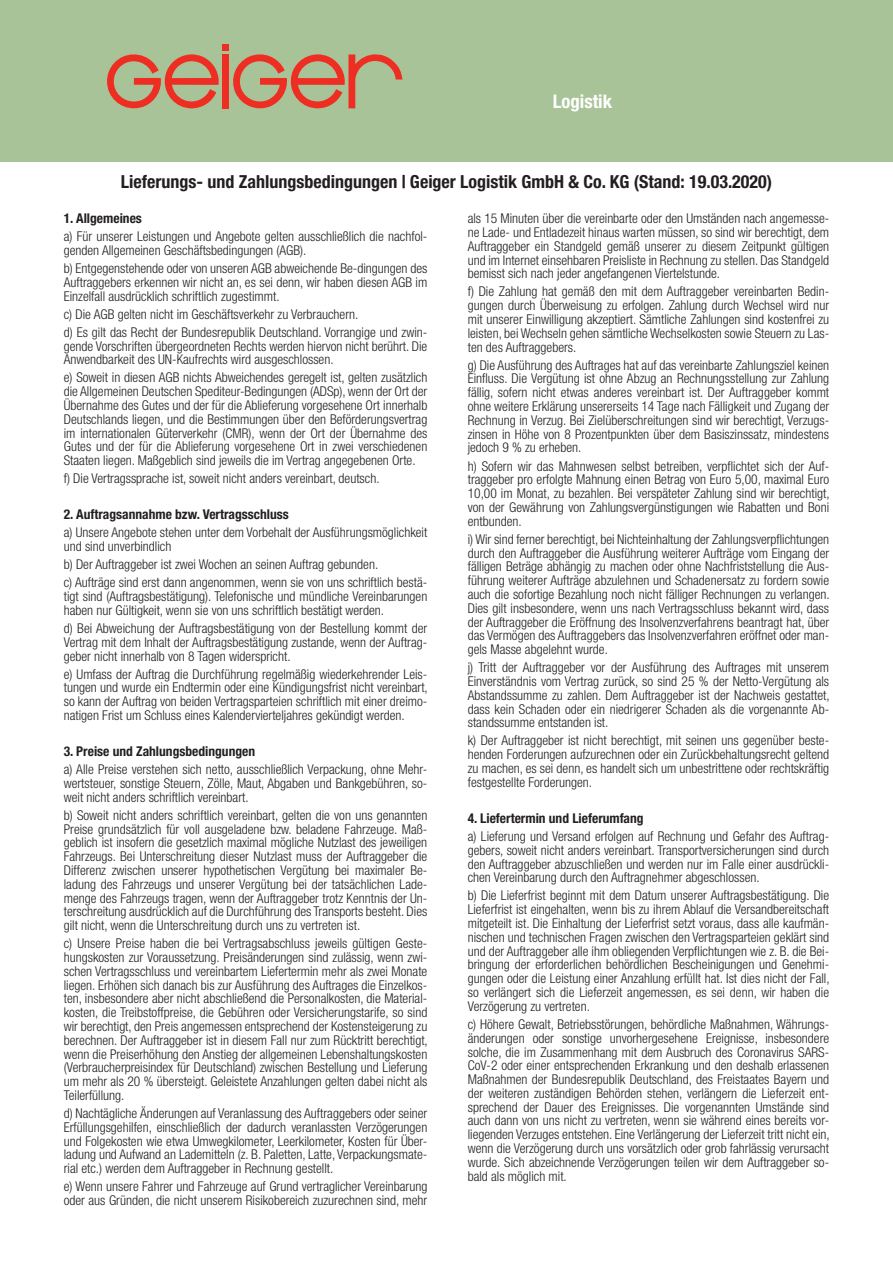
<style>
.page{position:relative;width:893px;height:1263px;background:#fff}
.page>*{position:absolute;margin:0;border:0;box-sizing:border-box;transform-origin:0 0}
.t1{font:700 condensed 18.75px "Helvetica Neue";color:#fff}
.t2{font:700 condensed 18px "Helvetica Neue";color:#231f20}
.t3{font:300 condensed 13.5px/13.8px "Helvetica Neue";color:#231f20;text-align:justify}
.t4{font:700 condensed 13.5px "Helvetica Neue";color:#231f20}
</style>
<div class="page">
<div style="left:0;top:0;width:893px;height:162px;background:#a9c399"></div>
<svg style="left:107px;top:54px;width:112px;height:55px"></svg>
<div style="left:222px;top:54px;width:7px;height:54px;background:#ee2e22"></div>
<div style="left:222px;top:44px;width:7px;height:7px;background:#ee2e22"></div>
<svg style="left:233px;top:54px;width:169px;height:55px"></svg>
<h1 class="t1" style="left:553px;top:90px;width:61px">Logistik</h1>
<h2 class="t2" style="left:121px;top:171px;width:653px">Lieferungs- und Zahlungsbedingungen | Geiger Logistik GmbH &amp; Co. KG (Stand: 19.03.2020)</h2>
<p class="t4" style="left:64px;top:210px;width:80px">1. Allgemeines</p>
<p class="t3" style="left:64px;top:229px;width:365px">a) Für unserer Leistungen und Angebote gelten ausschließlich die nachfol&shy;genden Allgemeinen Geschäftsbedingungen (AGB).</p>
<p class="t3" style="left:64px;top:261px;width:365px">b) Entgegenstehende oder von unseren AGB abweichende Be-dingungen des Auftraggebers erkennen wir nicht an, es sei denn, wir haben diesen AGB im Einzelfall ausdrücklich schriftlich zugestimmt.</p>
<p class="t3" style="left:64px;top:305px;width:365px;line-height:18px">c) Die AGB gelten nicht im Geschäftsverkehr zu Verbrauchern.<br>d) Es gilt das Recht der Bundesrepublik Deutschland. Vorrangige und zwin-</p>
<p class="t3" style="left:64px;top:339px;width:365px">gende Vorschriften übergeordneten Rechts werden hiervon nicht berührt. Die<br>Anwendbarkeit des UN-Kaufrechts wird ausgeschlossen.</p>
<p class="t3" style="left:64px;top:371px;width:365px">e) Soweit in diesen AGB nichts Abweichendes geregelt ist, gelten zusätzlich die Allgemeinen Deutschen Spediteur-Bedingungen (ADSp), wenn der Ort der Übernahme des Gutes und der für die Ablieferung vorgesehene Ort innerhalb Deutschlands liegen, und die Bestimmungen über den Beförderungsvertrag im internationalen Güterverkehr (CMR), wenn der Ort der Übernahme des Gutes und der für die Ablieferung vorgesehene Ort in zwei verschiedenen Staaten liegen. Maßgeblich sind jeweils die im Vertrag angegebenen Orte.</p>
<p class="t3" style="left:64px;top:471px;width:317px">f) Die Vertragssprache ist, soweit nicht anders vereinbart, deutsch.</p>
<p class="t4" style="left:64px;top:506px;width:227px">2. Auftragsannahme bzw. Vertragsschluss</p>
<p class="t3" style="left:64px;top:526px;width:365px">a) Unsere Angebote stehen unter dem Vorbehalt der Ausführungsmöglichkeit und sind unverbindlich</p>
<p class="t3" style="left:64px;top:555px;width:365px;line-height:18px">b) Der Auftraggeber ist zwei Wochen an seinen Auftrag gebunden.<br>c) Aufträge sind erst dann angenommen, wenn sie von uns schriftlich bestä-</p>
<p class="t3" style="left:64px;top:589px;width:365px">tigt sind (Auftragsbestätigung). Telefonische und mündliche Vereinbarungen haben nur Gültigkeit, wenn sie von uns schriftlich bestätigt werden.</p>
<p class="t3" style="left:64px;top:621px;width:365px">d) Bei Abweichung der Auftragsbestätigung von der Bestellung kommt der Vertrag mit dem Inhalt der Auftragsbestätigung zustande, wenn der Auftrag&shy;geber nicht innerhalb von 8 Tagen widerspricht.</p>
<p class="t3" style="left:64px;top:667px;width:366px">e) Umfass der Auftrag die Durchführung regelmäßig wiederkehrender Leis&shy;tungen und wurde ein Endtermin oder eine Kündigungsfrist nicht vereinbart, so kann der Auftrag von beiden Vertragsparteien schriftlich mit einer dreimo&shy;natigen Frist um Schluss eines Kalendervierteljahres gekündigt werden.</p>
<p class="t4" style="left:64px;top:743px;width:193px">3. Preise und Zahlungsbedingungen</p>
<p class="t3" style="left:64px;top:762px;width:365px">a) Alle Preise verstehen sich netto, ausschließlich Verpackung, ohne Mehr&shy;wertsteuer, sonstige Steuern, Zölle, Maut, Abgaben und Bankgebühren, so&shy;weit nicht anders schriftlich vereinbart.</p>
<p class="t3" style="left:64px;top:808px;width:365px">b) Soweit nicht anders schriftlich vereinbart, gelten die von uns genannten Preise grundsätzlich für voll ausgeladene bzw. beladene Fahrzeuge. Maß&shy;geblich ist insofern die gesetzlich maximal mögliche Nutzlast des jeweiligen Fahrzeugs. Bei Unterschreitung dieser Nutzlast muss der Auftraggeber die Differenz zwischen unserer hypothetischen Vergütung bei maximaler Be&shy;ladung des Fahrzeugs und unserer Vergütung bei der tatsächlichen Lade&shy;menge des Fahrzeugs tragen, wenn der Auftraggeber trotz Kenntnis der Un&shy;terschreitung ausdrücklich auf die Durchführung des Transports besteht. Dies gilt nicht, wenn die Unterschreitung durch uns zu vertreten ist.</p>
<p class="t3" style="left:64px;top:936px;width:366px">c) Unsere Preise haben die bei Vertragsabschluss jeweils gültigen Geste&shy;hungskosten zur Voraussetzung. Preisänderungen sind zulässig, wenn zwi&shy;schen Vertragsschluss und vereinbartem Liefertermin mehr als zwei Monate liegen. Erhöhen sich danach bis zur Ausführung des Auftrages die Einzelkos&shy;ten, insbesondere aber nicht abschließend die Personalkosten, die Material&shy;kosten, die Treibstoffpreise, die Gebühren oder Versicherungstarife, so sind wir berechtigt, den Preis angemessen entsprechend der Kostensteigerung zu berechnen. Der Auftraggeber ist in diesem Fall nur zum Rücktritt berechtigt, wenn die Preiserhöhung den Anstieg der allgemeinen Lebenshaltungskosten (Verbraucherpreisindex für Deutschland) zwischen Bestellung und Lieferung um mehr als 20 % übersteigt. Geleistete Anzahlungen gelten dabei nicht als Teilerfüllung.</p>
<p class="t3" style="left:64px;top:1106px;width:365px">d) Nachtägliche Änderungen auf Veranlassung des Auftraggebers oder seiner Erfüllungsgehilfen, einschließlich der dadurch veranlassten Verzögerungen und Folgekosten wie etwa Umwegkilometer, Leerkilometer, Kosten für Über&shy;ladung und Aufwand an Lademitteln (z. B. Paletten, Latte, Verpackungsmate&shy;rial etc.) werden dem Auftraggeber in Rechnung gestellt.</p>
<p class="t3" style="left:64px;top:1179px;width:365px">e) Wenn unsere Fahrer und Fahrzeuge auf Grund vertraglicher Vereinbarung oder aus Gründen, die nicht unserem Risikobereich zuzurechnen sind, mehr</p>
<p class="t3" style="left:468px;top:211px;width:363px">als 15 Minuten über die vereinbarte oder den Umständen nach angemesse&shy;ne Lade- und Entladezeit hinaus warten müssen, so sind wir berechtigt, dem Auftraggeber ein Standgeld gemäß unserer zu diesem Zeitpunkt gültigen und im Internet einsehbaren Preisliste in Rechnung zu stellen. Das Standgeld bemisst sich nach jeder angefangenen Viertelstunde.</p>
<p class="t3" style="left:468px;top:285px;width:363px">f) Die Zahlung hat gemäß den mit dem Auftraggeber vereinbarten Bedin&shy;gungen durch Überweisung zu erfolgen. Zahlung durch Wechsel wird nur mit unserer Einwilligung akzeptiert. Sämtliche Zahlungen sind kostenfrei zu leisten, bei Wechseln gehen sämtliche Wechselkosten sowie Steuern zu Las&shy;ten des Auftraggebers.</p>
<p class="t3" style="left:468px;top:358px;width:363px">g) Die Ausführung des Auftrages hat auf das vereinbarte Zahlungsziel keinen Einfluss. Die Vergütung ist ohne Abzug an Rechnungsstellung zur Zahlung fällig, sofern nicht etwas anderes vereinbart ist. Der Auftraggeber kommt ohne weitere Erklärung unsererseits 14 Tage nach Fälligkeit und Zugang der Rechnung in Verzug. Bei Zielüberschreitungen sind wir berechtigt, Verzugs&shy;zinsen in Höhe von 8 Prozentpunkten über dem Basiszinssatz, mindestens jedoch 9 % zu erheben.</p>
<p class="t3" style="left:468px;top:459px;width:363px">h) Sofern wir das Mahnwesen selbst betreiben, verpflichtet sich der Auf&shy;traggeber pro erfolgte Mahnung einen Betrag von Euro 5,00, maximal Euro 10,00 im Monat, zu bezahlen. Bei verspäteter Zahlung sind wir berechtigt, von der Gewährung von Zahlungsvergünstigungen wie Rabatten und Boni entbunden.</p>
<p class="t3" style="left:468px;top:532px;width:363px">i) Wir sind ferner berechtigt, bei Nichteinhaltung der Zahlungsverpflichtungen durch den Auftraggeber die Ausführung weiterer Aufträge vom Eingang der fälligen Beträge abhängig zu machen oder ohne Nachfriststellung die Aus&shy;führung weiterer Aufträge abzulehnen und Schadenersatz zu fordern sowie auch die sofortige Bezahlung noch nicht fälliger Rechnungen zu verlangen.<br>Dies gilt insbesondere, wenn uns nach Vertragsschluss bekannt wird, dass der Auftraggeber die Eröffnung des Insolvenzverfahrens beantragt hat, über das Vermögen des Auftraggebers das Insolvenzverfahren eröffnet oder man&shy;gels Masse abgelehnt wurde.</p>
<p class="t3" style="left:468px;top:660px;width:363px">j) Tritt der Auftraggeber vor der Ausführung des Auftrages mit unserem Einverständnis vom Vertrag zurück, so sind 25 % der Netto-Vergütung als Abstandssumme zu zahlen. Dem Auftraggeber ist der Nachweis gestattet, dass kein Schaden oder ein niedrigerer Schaden als die vorgenannte Ab&shy;standssumme entstanden ist.</p>
<p class="t3" style="left:468px;top:734px;width:363px">k) Der Auftraggeber ist nicht berechtigt, mit seinen uns gegenüber beste&shy;henden Forderungen aufzurechnen oder ein Zurückbehaltungsrecht geltend zu machen, es sei denn, es handelt sich um unbestrittene oder rechtskräftig festgestellte Forderungen.</p>
<p class="t4" style="left:468px;top:810px;width:177px">4. Liefertermin und Lieferumfang</p>
<p class="t3" style="left:468px;top:829px;width:363px">a) Lieferung und Versand erfolgen auf Rechnung und Gefahr des Auftrag&shy;gebers, soweit nicht anders vereinbart. Transportversicherungen sind durch den Auftraggeber abzuschließen und werden nur im Falle einer ausdrückli&shy;chen Vereinbarung durch den Auftragnehmer abgeschlossen.</p>
<p class="t3" style="left:468px;top:889px;width:363px">b) Die Lieferfrist beginnt mit dem Datum unserer Auftragsbestätigung. Die Lieferfrist ist eingehalten, wenn bis zu ihrem Ablauf die Versandbereitschaft mitgeteilt ist. Die Einhaltung der Lieferfrist setzt voraus, dass alle kaufmän&shy;nischen und technischen Fragen zwischen den Vertragsparteien geklärt sind und der Auftraggeber alle ihm obliegenden Verpflichtungen wie z. B. die Bei&shy;bringung der erforderlichen behördlichen Bescheinigungen und Genehmi&shy;gungen oder die Leistung einer Anzahlung erfüllt hat. Ist dies nicht der Fall, so verlängert sich die Lieferzeit angemessen, es sei denn, wir haben die Verzögerung zu vertreten.</p>
<p class="t3" style="left:468px;top:1017px;width:363px">c) Höhere Gewalt, Betriebsstörungen, behördliche Maßnahmen, Währungs&shy;änderungen oder sonstige unvorhergesehene Ereignisse, insbesondere solche, die im Zusammenhang mit dem Ausbruch des Coronavirus SARS-CoV-2 oder einer entsprechenden Erkrankung und den deshalb erlassenen Maßnahmen der Bundesrepublik Deutschland, des Freistaates Bayern und der weiteren zuständigen Behörden stehen, verlängern die Lieferzeit ent&shy;sprechend der Dauer des Ereignisses. Die vorgenannten Umstände sind auch dann von uns nicht zu vertreten, wenn sie während eines bereits vor&shy;liegenden Verzuges entstehen. Eine Verlängerung der Lieferzeit tritt nicht ein, wenn die Verzögerung durch uns vorsätzlich oder grob fahrlässig verursacht wurde. Sich abzeichnende Verzögerungen teilen wir dem Auftraggeber so&shy;bald als möglich mit.</p>
</div>
